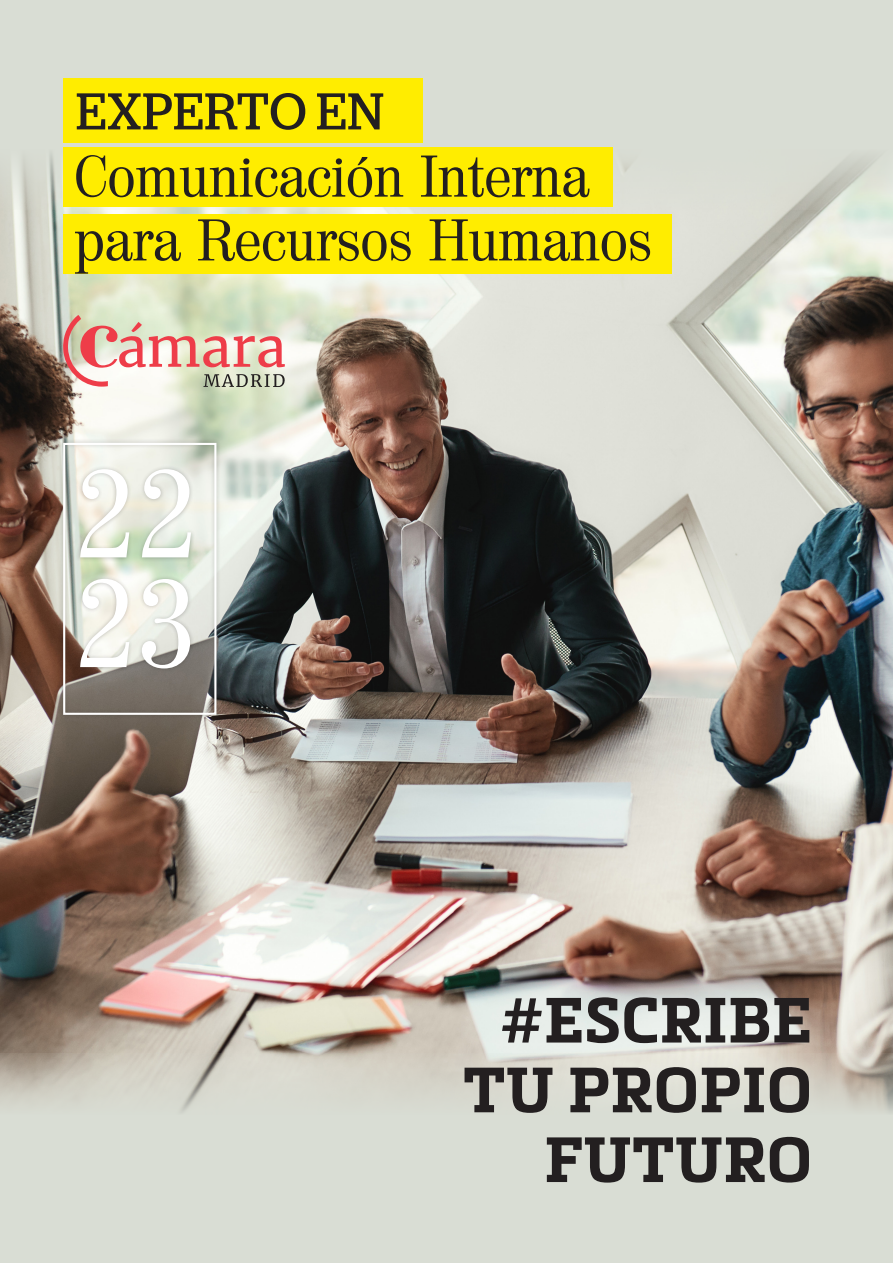
<style>
.page{position:relative;width:893px;height:1263px;background:#fff}
.page>*{position:absolute;margin:0;border:0;box-sizing:border-box;transform-origin:0 0}
.t1{font:126.45px "Valencia";color:#fff}
.t2{font:700 62.7px "Metronic Slab Pro";letter-spacing:.01em;color:#231f20}
.t3{font:57px "Valencia";color:#231f20}
.t4{font:51.6px "Stag";letter-spacing:.02em;color:#231f20}
</style>
<div class="page">
<img style="left:0;top:209px;width:893px;height:845px">
<div style="left:0;top:0;width:893px;height:209px;background:#d9ddd4"></div>
<div style="left:0;top:1054px;width:893px;height:209px;background:#d9ddd4"></div>
<div style="left:63px;top:147px;width:549px;height:59px;background:#ffed00"></div>
<div style="left:63px;top:215px;width:609px;height:59px;background:#ffed00"></div>
<div style="left:63px;top:79px;width:360px;height:64px;background:#ffed00"></div>
<div style="left:58px;top:438px;width:163px;height:281px;background:#231f20;opacity:.28"></div>
<div style="left:63px;top:443px;width:153px;height:272px;border:2px solid #fff"></div>
<div style="left:75px;top:465px;width:121px;height:97px;background:#231f20;opacity:.27"></div>
<div style="left:75px;top:575px;width:120px;height:98px;background:#231f20;opacity:.28"></div>
<svg style="left:63px;top:315px;width:222px;height:72px"></svg>
<p class="t4" style="left:76px;top:81px;width:310px">EXPERTO EN</p>
<p class="t3" style="left:74px;top:143px;width:517px">Comunicación Interna</p>
<p class="t3" style="left:74px;top:207px;width:579px">para Recursos Humanos</p>
<p class="t1" style="left:74px;top:439px;width:125px">22</p>
<p class="t1" style="left:74px;top:549px;width:125px">23</p>
<p class="t2" style="left:500px;top:980px;width:313px">#ESCRIBE</p>
<p class="t2" style="left:463px;top:1050px;width:350px">TU PROPIO</p>
<p class="t2" style="left:544px;top:1120px;width:269px">FUTURO</p>
</div>
